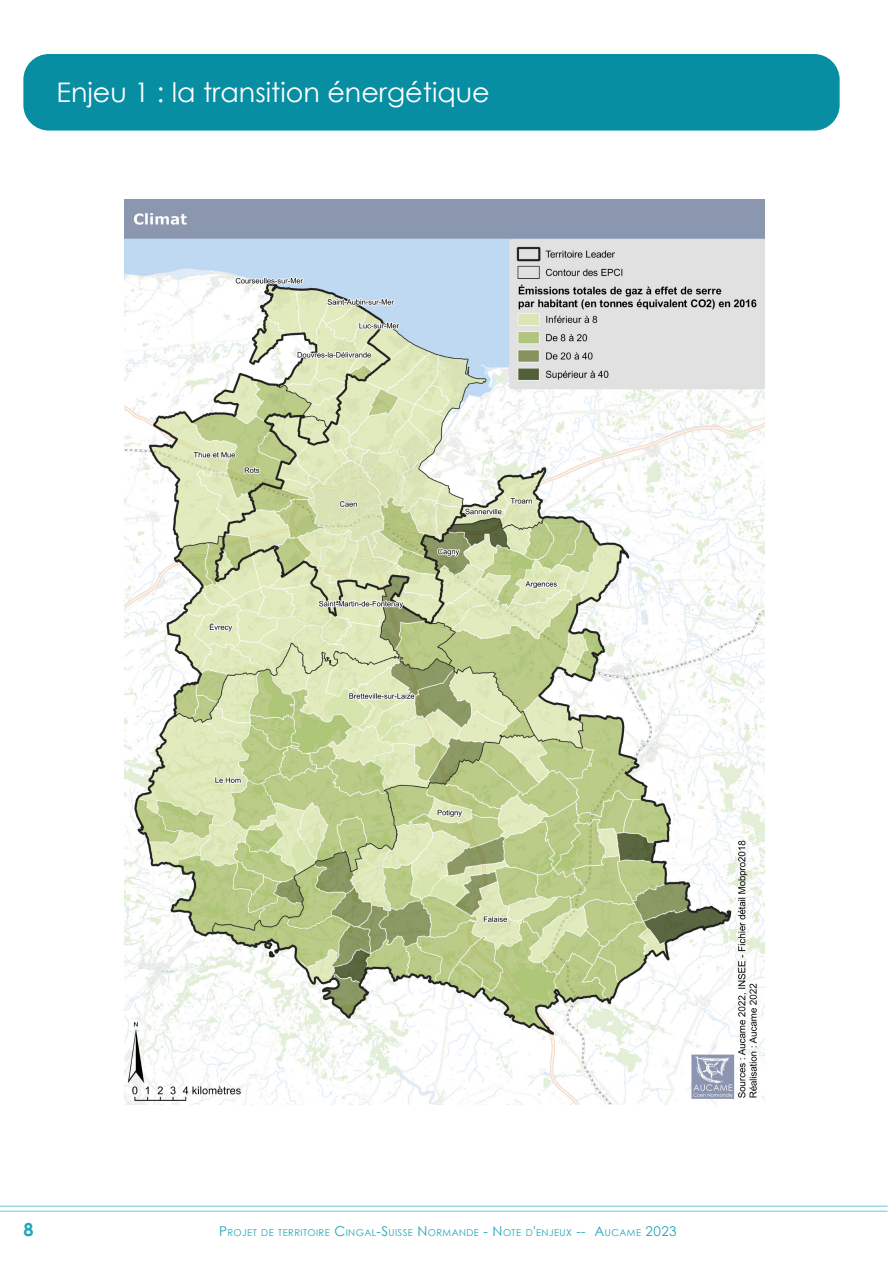
<style>
.page{position:relative;width:893px;height:1263px;background:#fff}
.page>*{position:absolute;margin:0;border:0;box-sizing:border-box;transform-origin:0 0}
.t1{font:27px "Century Gothic";color:#fff}
.t2{font:700 18px "Century Gothic";color:#20a5b7}
.t3{font:9.45px "Century Gothic";letter-spacing:.045em;color:#20a5b7}
.s1{font-size:13.5px}
</style>
<div class="page">
<div style="left:23px;top:54px;width:817px;height:77px;background:#078ea3;border-radius:26px"></div>
<hr style="left:0;top:1206px;width:887px;height:1px;background:#6ac7d2">
<hr style="left:0;top:1211px;width:887px;height:1px;background:#6ac7d2">
<img style="left:125px;top:200px;width:639px;height:904px">
<h1 class="t1" style="left:57px;top:74px;width:435px">Enjeu 1 : la transition énergétique</h1>
<h2 class="t2" style="left:23px;top:1216px;width:12px">8</h2>
<p class="t3" style="left:219px;top:1226px;width:459px"><span class="s1">P</span>ROJET DE TERRITOIRE <span class="s1">C</span>INGAL<span class="s1">-S</span>UISSE <span class="s1">N</span> ORMANDE <span class="s1">- N</span> OTE D<span class="s1">'</span>ENJEUX <span class="s1">-- A</span>UCAME <span class="s1">2023</span></p>
</div>
